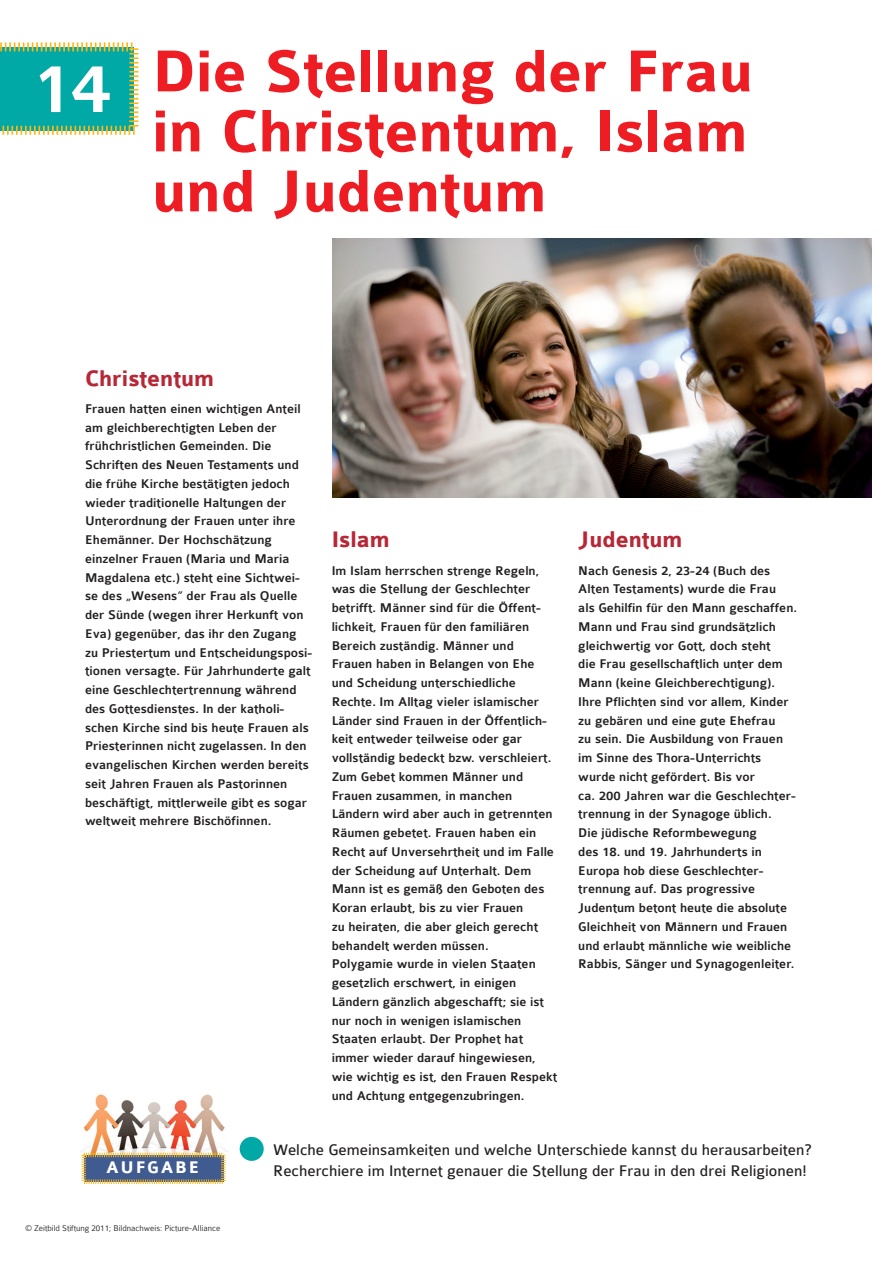
<style>
.page{position:relative;width:893px;height:1263px;background:#fff}
.page>*{position:absolute;margin:0;border:0;box-sizing:border-box;transform-origin:0 0}
.Head30{font:500 75px "Colaborate";color:#fff}
.Head30-2{font:700 63px/60px "Colaborate";color:#ee1d23;text-align:justify}
.Sub12{font:700 24px "Colaborate";color:#b72837}
.Sub12-2{font:700 18px "Colaborate";letter-spacing:.1em;color:#fff}
.Fließtext11{font:16.5px/21px "Colaborate";color:#231f20}
.Vorspann{font:500 13.5px/18.8px "Colaborate";color:#231f20}
.Fließtext{font:300 9px "Colaborate";color:#231f20}
</style>
<div class="page">
<svg style="left:0;top:42px;width:138px;height:93px;background:#29b09f"></svg>
<div style="left:240px;top:1137px;width:24px;height:24px;background:#00a9a5;border-radius:50%"></div>
<img style="left:332px;top:238px;width:540px;height:259px">
<img style="left:81px;top:1094px;width:147px;height:87px">
<svg style="left:82px;top:1153px;width:144px;height:31px;background:#6b7687"></svg>
<p class="Head30" style="left:31px;top:49px;width:82px">14</p>
<p class="Head30-2" style="left:152px;top:43px;width:602px">Die Stellung der Frau in Christentum, Islam und Judentum</p>
<p class="Sub12" style="left:85px;top:366px;width:130px">Christentum</p>
<p class="Vorspann" style="left:85px;top:400px;width:217px">Frauen hatten einen wichtigen Anteil am gleichberechtigten Leben der</p>
<p class="Vorspann" style="left:85px;top:437px;width:229px">frühchristlichen Gemeinden. Die Schriften des Neuen Testaments und die frühe Kirche bestätigten jedoch wieder traditionelle Haltungen der Unterordnung der Frauen unter ihre Ehemänner. Der Hochschätzung einzelner Frauen (Maria und Maria Magdalena etc.) steht eine Sichtwei&shy;se des „Wesens“ der Frau als Quelle der Sünde (wegen ihrer Herkunft von Eva) gegenüber, das ihr den Zugang zu Priestertum und Entscheidungsposi&shy;tionen versagte. Für Jahrhunderte galt eine Geschlechtertrennung während des Gottesdienstes. In der katholi&shy;schen Kirche sind bis heute Frauen als Priesterinnen nicht zugelassen. In den evangelischen Kirchen werden bereits seit Jahren Frauen als Pastorinnen beschäftigt, mittlerweile gibt es sogar weltweit mehrere Bischöfinnen.</p>
<p class="Sub12" style="left:332px;top:527px;width:60px">Islam</p>
<p class="Vorspann" style="left:332px;top:561px;width:211px">Im Islam herrschen strenge Regeln, was die Stellung der Geschlechter betrifft. Männer sind für die Öffent-</p>
<p class="Vorspann" style="left:332px;top:617px;width:199px">lichkeit, Frauen für den familiären<br>Bereich zuständig. Männer und</p>
<p class="Vorspann" style="left:332px;top:655px;width:204px">Frauen haben in Belangen von Ehe</p>
<p class="Vorspann" style="left:332px;top:674px;width:186px">und Scheidung unterschiedliche</p>
<p class="Vorspann" style="left:332px;top:692px;width:217px">Rechte. Im Alltag vieler islamischer<br>Länder sind Frauen in der Öffentlich&shy;keit entweder teilweise oder gar</p>
<p class="Vorspann" style="left:332px;top:749px;width:221px">vollständig bedeckt bzw. verschleiert.<br>Zum Gebet kommen Männer und</p>
<p class="Vorspann" style="left:332px;top:786px;width:182px">Frauen zusammen, in manchen</p>
<p class="Vorspann" style="left:332px;top:805px;width:222px">Ländern wird aber auch in getrennten</p>
<p class="Vorspann" style="left:332px;top:824px;width:224px">Räumen gebetet. Frauen haben ein Recht auf Unversehrtheit und im Falle der Scheidung auf Unterhalt. Dem Mann ist es gemäß den Geboten des Koran erlaubt, bis zu vier Frauen</p>
<p class="Vorspann" style="left:332px;top:917px;width:208px">zu heiraten, die aber gleich gerecht behandelt werden müssen.</p>
<p class="Vorspann" style="left:332px;top:955px;width:206px">Polygamie wurde in vielen Staaten gesetzlich erschwert, in einigen</p>
<p class="Vorspann" style="left:332px;top:992px;width:214px">Ländern gänzlich abgeschafft; sie ist nur noch in wenigen islamischen</p>
<p class="Vorspann" style="left:332px;top:1030px;width:193px">Staaten erlaubt. Der Prophet hat</p>
<p class="Vorspann" style="left:332px;top:1049px;width:206px">immer wieder darauf hingewiesen,</p>
<p class="Vorspann" style="left:332px;top:1067px;width:227px">wie wichtig es ist, den Frauen Respekt und Achtung entgegenzubringen.</p>
<p class="Sub12" style="left:578px;top:527px;width:106px">Judentum</p>
<p class="Vorspann" style="left:578px;top:561px;width:194px">Nach Genesis 2, 23-24 (Buch des</p>
<p class="Vorspann" style="left:578px;top:580px;width:199px">Alten Testaments) wurde die Frau</p>
<p class="Vorspann" style="left:578px;top:599px;width:220px">als Gehilfin für den Mann geschaffen.<br>Mann und Frau sind grundsätzlich gleichwertig vor Gott, doch steht</p>
<p class="Vorspann" style="left:578px;top:655px;width:206px">die Frau gesellschaftlich unter dem<br>Mann (keine Gleichberechtigung).</p>
<p class="Vorspann" style="left:578px;top:692px;width:212px">Ihre Pflichten sind vor allem, Kinder</p>
<p class="Vorspann" style="left:578px;top:711px;width:199px">zu gebären und eine gute Ehefrau</p>
<p class="Vorspann" style="left:578px;top:730px;width:206px">zu sein. Die Ausbildung von Frauen</p>
<p class="Vorspann" style="left:578px;top:749px;width:185px">im Sinne des Thora-Unterrichts</p>
<p class="Vorspann" style="left:578px;top:767px;width:178px">wurde nicht gefördert. Bis vor</p>
<p class="Vorspann" style="left:578px;top:786px;width:219px">ca. 200 Jahren war die Geschlechter-</p>
<p class="Vorspann" style="left:578px;top:805px;width:195px">trennung in der Synagoge üblich.</p>
<p class="Vorspann" style="left:578px;top:824px;width:180px">Die jüdische Reformbewegung</p>
<p class="Vorspann" style="left:578px;top:842px;width:185px">des 18. und 19. Jahrhunderts in</p>
<p class="Vorspann" style="left:578px;top:861px;width:187px">Europa hob diese Geschlechter-</p>
<p class="Vorspann" style="left:578px;top:880px;width:179px">trennung auf. Das progressive</p>
<p class="Vorspann" style="left:578px;top:899px;width:218px">Judentum betont heute die absolute Gleichheit von Männern und Frauen und erlaubt männliche wie weibliche Rabbis, Sänger und Synagogenleiter.</p>
<p class="Sub12-2" style="left:106px;top:1158px;width:95px">AUFGABE</p>
<p class="Fließtext" style="left:25px;top:1223px;width:196px">© Zeitbild Stiftung 2011; Bildnachweis: Picture-Alliance</p>
<p class="Fließtext11" style="left:273px;top:1139px;width:540px">Welche Gemeinsamkeiten und welche Unterschiede kannst du herausarbeiten?<br>Recherchiere im Internet genauer die Stellung der Frau in den drei Religionen!</p>
</div>
